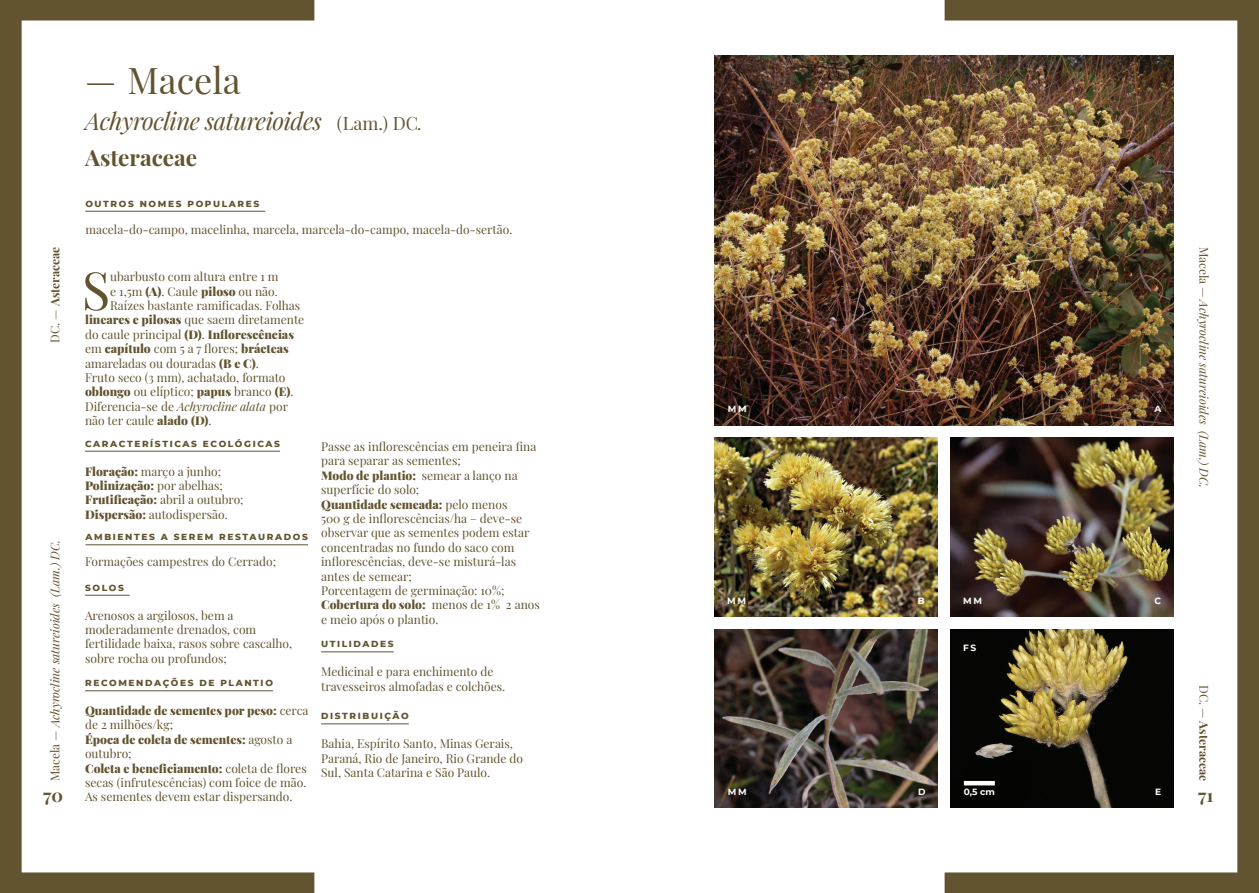
<style>
.page{position:relative;width:1259px;height:893px;background:#fff}
.page>*{position:absolute;margin:0;border:0;box-sizing:border-box;transform-origin:0 0}
.t1{font:52.65px "Playfair Display";color:#625430}
.t2{font:36px "Playfair Display";color:#625430}
.t3{font:italic 24px "Playfair Display";letter-spacing:-.02em;color:#625430}
.t4{font:700 22.5px "Playfair Display";color:#625430}
.t5{font:700 18px "Playfair Display SC";color:#625430}
.t6{font:12px/14.4px "Playfair Display";color:#625430}
.t7{font:italic 12px "Playfair Display";color:#625430}
.t8{font:900 12px "Playfair Display";color:#625430}
.t9{font:700 12px "Playfair Display";color:#625430}
.t10{font:800 9px "Montserrat";letter-spacing:.18em;color:#625430}
.t11{font:700 9px "Montserrat";letter-spacing:.18em;color:#fff}
.s1{font-style:normal;font-size:18px}
.s2{font-size:18px}
.s3{font-weight:400}
.s4{font-style:normal}
.s5{font-weight:900}
.s6{font-style:italic}
</style>
<div class="page">
<svg style="left:0;top:0;width:314px;height:893px"></svg>
<svg style="left:944px;top:0;width:315px;height:893px"></svg>
<img style="left:714px;top:629px;width:223px;height:179px">
<img style="left:714px;top:55px;width:460px;height:370px">
<img style="left:714px;top:438px;width:224px;height:179px">
<img style="left:950px;top:438px;width:224px;height:179px">
<img style="left:950px;top:629px;width:223px;height:179px">
<hr style="left:85px;top:451px;width:195px;height:1px;background:#625430">
<hr style="left:85px;top:544px;width:223px;height:1px;background:#625430">
<hr style="left:85px;top:595px;width:45px;height:1px;background:#625430">
<hr style="left:85px;top:690px;width:188px;height:1px;background:#625430">
<hr style="left:321px;top:651px;width:73px;height:1px;background:#625430">
<hr style="left:321px;top:723px;width:88px;height:1px;background:#625430">
<hr style="left:85px;top:211px;width:180px;height:1px;background:#625430">
<hr style="left:964px;top:781px;width:31px;height:4px;background:#fff">
<h2 class="t2" style="left:85px;top:53px;width:157px">— Macela</h2>
<h3 class="t3" style="left:85px;top:103px;width:339px">Achyrocline satureioides <span class="s1">(Lam.) DC</span><span class="s2">.</span></h3>
<h3 class="t4" style="left:85px;top:140px;width:114px">Asteraceae</h3>
<p class="t10" style="left:85px;top:197px;width:175px">OUTROS NOMES POPULARES</p>
<p class="t6" style="left:85px;top:221px;width:428px">macela-do-campo, macelinha, marcela, marcela-do-campo, macela-do-sertão.</p>
<p class="t9" style="left:46px;top:343px;width:98px;rotate:-90deg"><span class="s3">DC. —</span> Asteraceae</p>
<p class="t7" style="left:1213px;top:247px;width:243px;rotate:90deg"><span class="s4">Macela —</span> Achyrocline satureioides (Lam.) DC.</p>
<h1 class="t1" style="left:82px;top:249px;width:30px">S</h1>
<p class="t6" style="left:110px;top:269px;width:170px">ubarbusto com altura entre 1 m</p>
<p class="t6" style="left:110px;top:283px;width:169px">e 1,5m <span class="s5">(A)</span>. Caule <span class="s5">piloso</span> ou não.</p>
<p class="t6" style="left:110px;top:297px;width:192px">Raízes bastante ramificadas. Folhas</p>
<p class="t6" style="left:85px;top:312px;width:221px"><span class="s5">lineares e pilosas</span> que saem diretamente</p>
<p class="t8" style="left:85px;top:325px;width:210px"><span class="s3">do caule principal</span> (D)<span class="s3">.</span> Inflorescências</p>
<p class="t8" style="left:85px;top:339px;width:205px"><span class="s3">em</span> capítulo <span class="s3">com 5 a 7 flores;</span> brácteas</p>
<p class="t6" style="left:85px;top:355px;width:175px">amareladas ou douradas <span class="s5">(B e C)</span>.</p>
<p class="t6" style="left:85px;top:369px;width:202px">Fruto seco (3 mm), achatado, formato</p>
<p class="t6" style="left:85px;top:384px;width:210px"><span class="s5">oblongo</span> ou elíptico; <span class="s5">papus</span> branco <span class="s5">(E)</span>.</p>
<p class="t6" style="left:85px;top:398px;width:205px">Diferencia-se de <span class="s6">Achyrocline alata</span> por</p>
<p class="t6" style="left:85px;top:413px;width:128px">não ter caule <span class="s5">alado (D)</span>.</p>
<p class="t11" style="left:728px;top:403px;width:20px">MM</p>
<p class="t11" style="left:1154px;top:403px;width:8px">A</p>
<p class="t10" style="left:85px;top:437px;width:196px">CARACTERÍSTICAS ECOLÓGICAS</p>
<p class="t6" style="left:85px;top:463px;width:160px"><span class="s5">Floração:</span> março a junho;<br><span class="s5">Polinização:</span> por abelhas;<br><span class="s5">Frutificação:</span> abril a outubro;<br><span class="s5">Dispersão:</span> autodispersão.</p>
<p class="t10" style="left:85px;top:530px;width:224px">AMBIENTES A SEREM RESTAURADOS</p>
<p class="t6" style="left:85px;top:553px;width:193px">Formações campestres do Cerrado;</p>
<p class="t10" style="left:85px;top:581px;width:40px">SOLOS</p>
<p class="t6" style="left:85px;top:607px;width:209px">Arenosos a argilosos, bem a moderadamente drenados, com fertilidade baixa, rasos sobre cascalho, sobre rocha ou profundos;</p>
<p class="t10" style="left:85px;top:676px;width:189px">RECOMENDAÇÕES DE PLANTIO</p>
<p class="t6" style="left:85px;top:702px;width:225px"><span class="s5">Quantidade de sementes por peso:</span> cerca de 2 milhões/kg;<br><span class="s5">Época de coleta de sementes:</span> agosto a outubro;<br><span class="s5">Coleta e beneficiamento:</span> coleta de flores secas (infrutescências) com foice de mão.<br>As sementes devem estar dispersando.</p>
<p class="t6" style="left:321px;top:438px;width:220px">Passe as inflorescências em peneira fina para separar as sementes;<br><span class="s5">Modo de plantio:</span> semear a lanço na superfície do solo;<br><span class="s5">Quantidade semeada:</span> pelo menos<br>500 g de inflorescências/ha – deve-se observar que as sementes podem estar concentradas no fundo do saco com inflorescências, deve-se misturá-las antes de semear;<br>Porcentagem de germinação: 10%;<br><span class="s5">Cobertura do solo:</span> menos de 1% 2 anos e meio após o plantio.</p>
<p class="t10" style="left:321px;top:638px;width:74px">UTILIDADES</p>
<p class="t6" style="left:321px;top:663px;width:186px">Medicinal e para enchimento de travesseiros almofadas e colchões.</p>
<p class="t10" style="left:321px;top:710px;width:89px">DISTRIBUIÇÃO</p>
<p class="t6" style="left:321px;top:735px;width:203px">Bahia, Espírito Santo, Minas Gerais,<br>Paraná, Rio de Janeiro, Rio Grande do<br>Sul, Santa Catarina e São Paulo.</p>
<p class="t7" style="left:46px;top:781px;width:243px;rotate:-90deg"><span class="s4">Macela —</span> Achyrocline satureioides (Lam.) DC.</p>
<p class="t11" style="left:727px;top:594px;width:20px">MM</p>
<p class="t11" style="left:963px;top:594px;width:20px">MM</p>
<p class="t11" style="left:1154px;top:594px;width:8px">C</p>
<p class="t11" style="left:918px;top:594px;width:8px">B</p>
<p class="t11" style="left:963px;top:641px;width:15px">FS</p>
<p class="t9" style="left:1213px;top:685px;width:98px;rotate:90deg"><span class="s3">DC. —</span> Asteraceae</p>
<p class="t11" style="left:964px;top:785px;width:33px">0,5 cm</p>
<p class="t11" style="left:1155px;top:785px;width:8px">E</p>
<p class="t11" style="left:728px;top:785px;width:20px">MM</p>
<p class="t11" style="left:918px;top:785px;width:9px">D</p>
<h3 class="t5" style="left:43px;top:781px;width:21px">70</h3>
<h3 class="t5" style="left:1198px;top:781px;width:17px">71</h3>
</div>
